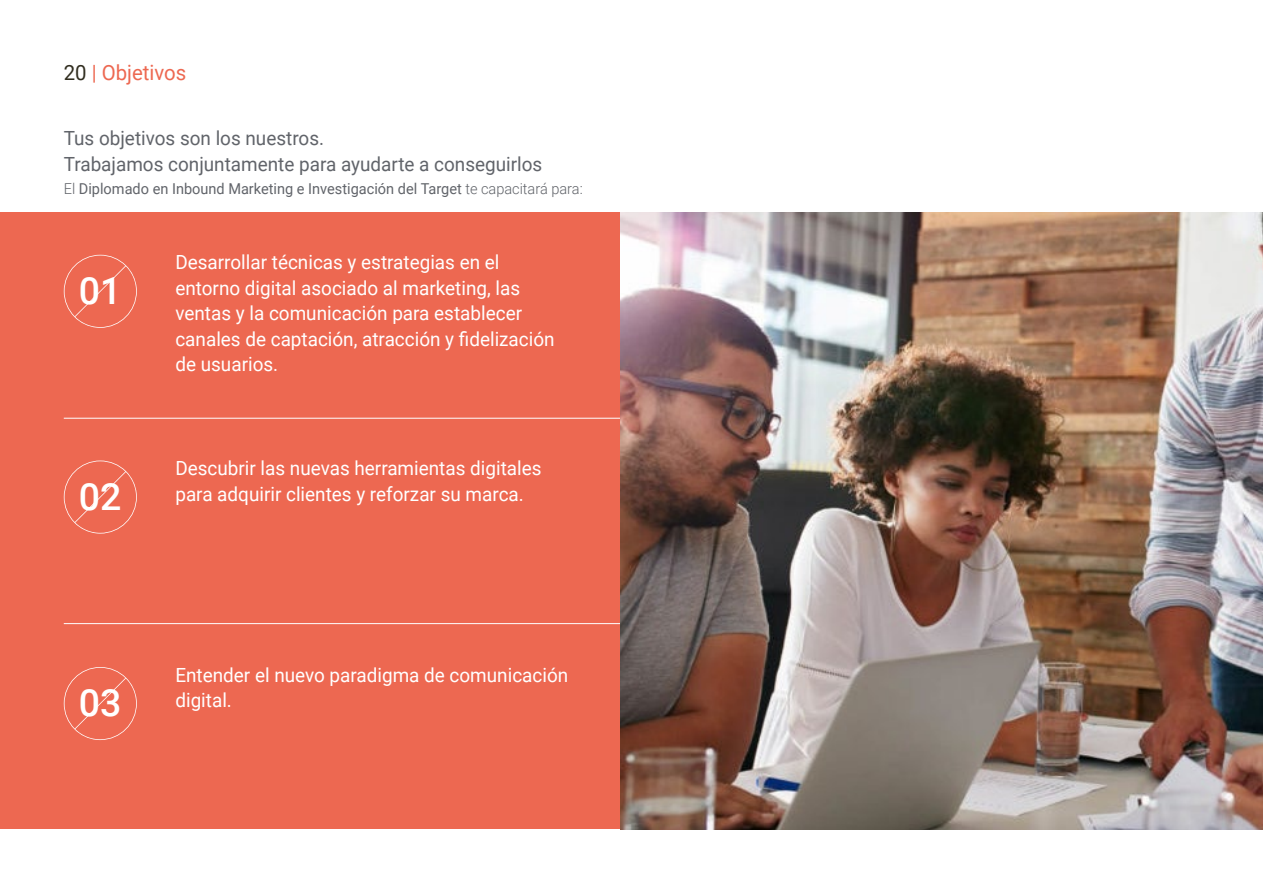
<style>
.page{position:relative;width:1263px;height:893px;background:#fff}
.page>*{position:absolute;margin:0;border:0;box-sizing:border-box;transform-origin:0 0}
.t1{font:500 37.5px "Roboto";color:#fff}
.t2{font:21px "Roboto";color:#ed6851}
.t3{font:19.5px/25.5px "Roboto";color:#fff}
.t4{font:19.5px/25.5px "Roboto";color:#61646a}
.t5{font:15px "Roboto";color:#61646a}
.s1{color:#312e20}
.s2{font-weight:300}
</style>
<div class="page">
<div style="left:0;top:213px;width:621px;height:616px;background:#ed6851"></div>
<svg style="left:64px;top:255px;width:73px;height:73px"></svg>
<svg style="left:64px;top:667px;width:73px;height:73px"></svg>
<svg style="left:64px;top:461px;width:73px;height:73px"></svg>
<hr style="left:64px;top:418px;width:1199px;height:1px;background:#fff">
<hr style="left:64px;top:623px;width:1199px;height:1px;background:#fff">
<img style="left:621px;top:213px;width:642px;height:616px">
<p class="t2" style="left:64px;top:57px;width:124px"><span class="s1">20</span> | Objetivos</p>
<p class="t4" style="left:64px;top:125px;width:480px">Tus objetivos son los nuestros.<br>Trabajamos conjuntamente para ayudarte a conseguirlos</p>
<p class="t5" style="left:64px;top:178px;width:520px"><span class="s2">El</span> Diplomado en Inbound Marketing e Investigación del Target <span class="s2">te capacitará para:</span></p>
<h1 class="t1" style="left:79px;top:264px;width:44px">01</h1>
<p class="t3" style="left:175px;top:249px;width:381px">Desarrollar técnicas y estrategias en el entorno digital asociado al marketing, las ventas y la comunicación para establecer canales de captación, atracción y fidelización de usuarios.</p>
<p class="t3" style="left:175px;top:455px;width:368px">Descubrir las nuevas herramientas digitales</p>
<h1 class="t1" style="left:79px;top:470px;width:44px">02</h1>
<p class="t3" style="left:175px;top:480px;width:350px">para adquirir clientes y reforzar su marca.</p>
<p class="t3" style="left:175px;top:661px;width:394px">Entender el nuevo paradigma de comunicación</p>
<h1 class="t1" style="left:79px;top:677px;width:44px">03</h1>
<p class="t3" style="left:175px;top:687px;width:58px">digital.</p>
</div>
